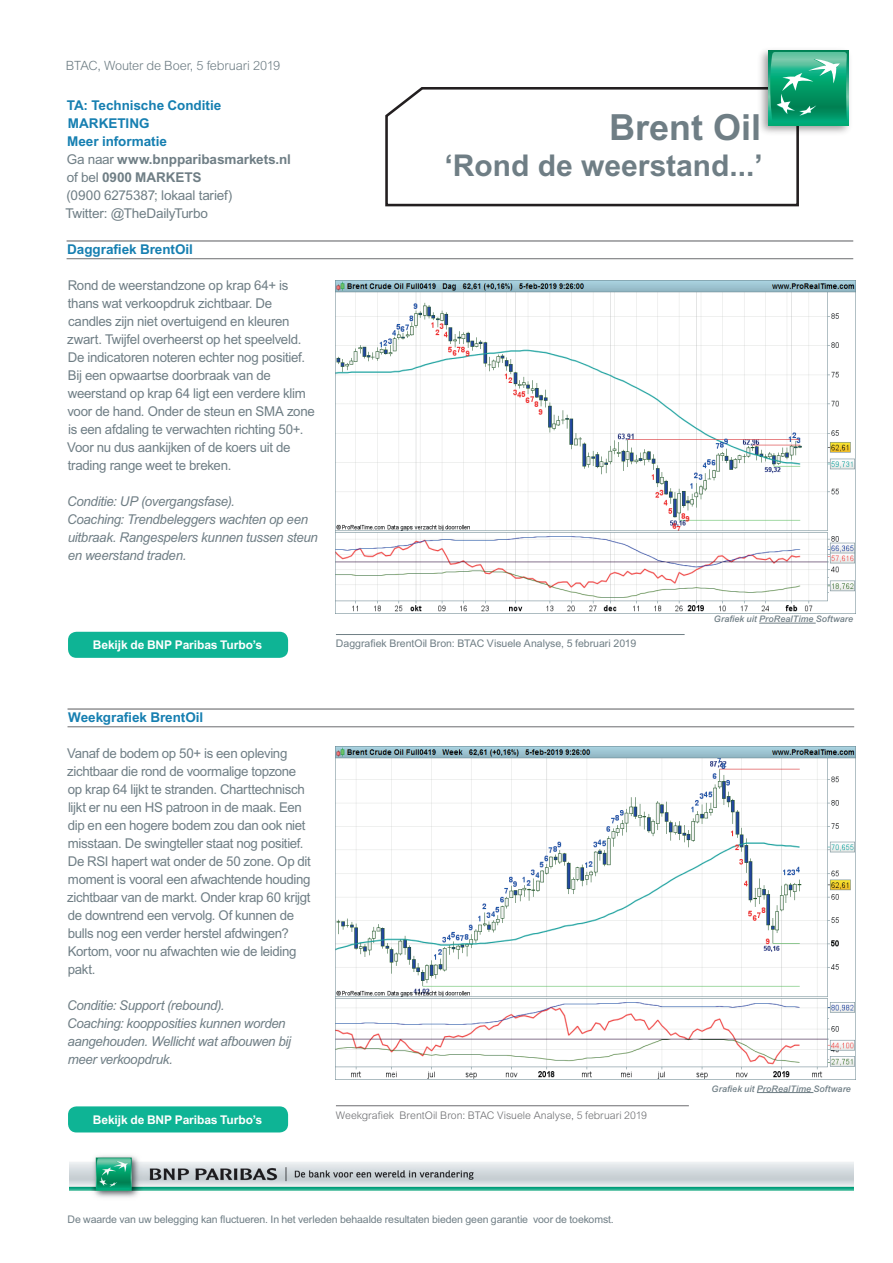
<style>
.page{position:relative;width:893px;height:1263px;background:#fff}
.page>*{position:absolute;margin:0;border:0;box-sizing:border-box;transform-origin:0 0}
.t1{font:700 36px "Arial MT Std";color:#6f7e85}
.t2{font:700 30px "Arial MT Std";color:#6f7e85}
.t3{font:13.5px/18px "Arial MT Std";letter-spacing:-.025em;color:#6f7e85}
.t4{font:italic 13.5px/18px "Arial MT Std";letter-spacing:-.025em;color:#6f7e85}
.t5{font:700 13.5px/18px "Arial MT Std";letter-spacing:-.005em;color:#167fb1}
.t6{font:300 12.75px "Arial MT Std";letter-spacing:-.01em;color:#6f7e85}
.t7{font:700 12px "Arial MT Std";letter-spacing:-.01em;color:#fff}
.t8{font:10.5px "Arial MT Std";letter-spacing:-.01em;color:#6f7e85}
.t9{font:300 10.5px "Arial MT Std";color:#6c6d70}
.t10{font:italic 500 9px "Arial MT Std";letter-spacing:.01em;color:#6f7e85}
.s1{font-weight:700;color:#167fb1}
.s2{font-weight:700}
</style>
<div class="page">
<hr style="left:67px;top:240px;width:786px;height:2px;background:#6c6d70">
<hr style="left:67px;top:258px;width:786px;height:1px;background:#6c6d70">
<hr style="left:68px;top:708px;width:786px;height:2px;background:#6c6d70">
<hr style="left:68px;top:726px;width:786px;height:1px;background:#6c6d70">
<img style="left:336px;top:280px;width:519px;height:334px">
<img style="left:336px;top:746px;width:519px;height:333px">
<hr style="left:336px;top:634px;width:349px;height:1px;background:#6f7e85">
<hr style="left:336px;top:1105px;width:353px;height:1px;background:#6c6d70">
<div style="left:68px;top:632px;width:220px;height:26px;background:#0eb495;border-radius:9px"></div>
<div style="left:68px;top:1106px;width:220px;height:26px;background:#0eb495;border-radius:9px"></div>
<img style="left:70px;top:1155px;width:783px;height:43px">
<svg style="left:385px;top:87px;width:414px;height:120px"></svg>
<img style="left:754px;top:50px;width:96px;height:89px">
<div style="left:769px;top:51px;width:79px;height:74px;background:#00ab79"></div>
<svg style="left:770px;top:52px;width:77px;height:67px"></svg>
<hr style="left:757px;top:1092px;width:56px;height:1px;background:#6f7e85">
<hr style="left:759px;top:623px;width:57px;height:1px;background:#6f7e85">
<p class="t6" style="left:66px;top:58px;width:216px">BTAC, Wouter de Boer, 5 februari 2019</p>
<p class="t5" style="left:67px;top:96px;width:156px">TA: Technische Conditie<br>MARKETING</p>
<p class="t3" style="left:65px;top:132px;width:227px"><span class="s1">Meer informatie<br></span>Ga naar <span class="s2">www.bnpparibasmarkets.nl </span>of bel <span class="s2">0900 MARKETS<br></span>(0900 6275387; lokaal tarief)<br>Twitter: @TheDailyTurbo</p>
<p class="t5" style="left:67px;top:240px;width:127px">Daggrafiek BrentOil</p>
<p class="t3" style="left:67px;top:276px;width:249px">Rond de weerstandzone op krap 64+ is thans wat verkoopdruk zichtbaar. De candles zijn niet overtuigend en kleuren zwart. Twijfel overheerst op het speelveld.<br>De indicatoren noteren echter nog positief.<br>Bij een opwaartse doorbraak van de weerstand op krap 64 ligt een verdere klim voor de hand. Onder de steun en SMA zone is een afdaling te verwachten richting 50+.<br>Voor nu dus aankijken of de koers uit de trading range weet te breken.</p>
<p class="t4" style="left:67px;top:492px;width:252px">Conditie: UP (overgangsfase).<br>Coaching: Trendbeleggers wachten op een uitbraak. Rangespelers kunnen tussen steun en weerstand traden.</p>
<h1 class="t1" style="left:609px;top:106px;width:154px">Brent Oil</h1>
<h2 class="t2" style="left:444px;top:147px;width:320px">‘Rond de weerstand...’</h2>
<p class="t7" style="left:93px;top:638px;width:171px">Bekijk de BNP Paribas Turbo’s</p>
<p class="t8" style="left:336px;top:638px;width:302px">Daggrafiek BrentOil Bron: BTAC Visuele Analyse, 5 februari 2019</p>
<p class="t10" style="left:714px;top:614px;width:141px">Grafiek uit ProRealTime Software</p>
<p class="t5" style="left:68px;top:708px;width:137px">Weekgrafiek BrentOil</p>
<p class="t3" style="left:67px;top:744px;width:245px">Vanaf de bodem op 50+ is een opleving zichtbaar die rond de voormalige topzone op krap 64 lijkt te stranden. Charttechnisch lijkt er nu een HS patroon in de maak. Een dip en een hogere bodem zou dan ook niet misstaan. De swingteller staat nog positief.<br>De RSI hapert wat onder de 50 zone. Op dit moment is vooral een afwachtende houding zichtbaar van de markt. Onder krap 60 krijgt de downtrend een vervolg. Of kunnen de bulls nog een verder herstel afdwingen?<br>Kortom, voor nu afwachten wie de leiding pakt.</p>
<p class="t4" style="left:67px;top:996px;width:226px">Conditie: Support (rebound).<br>Coaching: koopposities kunnen worden aangehouden. Wellicht wat afbouwen bij meer verkoopdruk.</p>
<p class="t7" style="left:93px;top:1113px;width:171px">Bekijk de BNP Paribas Turbo’s</p>
<p class="t9" style="left:336px;top:1109px;width:313px">Weekgrafiek BrentOil Bron: BTAC Visuele Analyse, 5 februari 2019</p>
<p class="t10" style="left:712px;top:1083px;width:141px">Grafiek uit ProRealTime Software</p>
<p class="t8" style="left:68px;top:1213px;width:548px">De waarde van uw belegging kan fluctueren. In het verleden behaalde resultaten bieden geen garantie voor de toekomst.</p>
</div>
